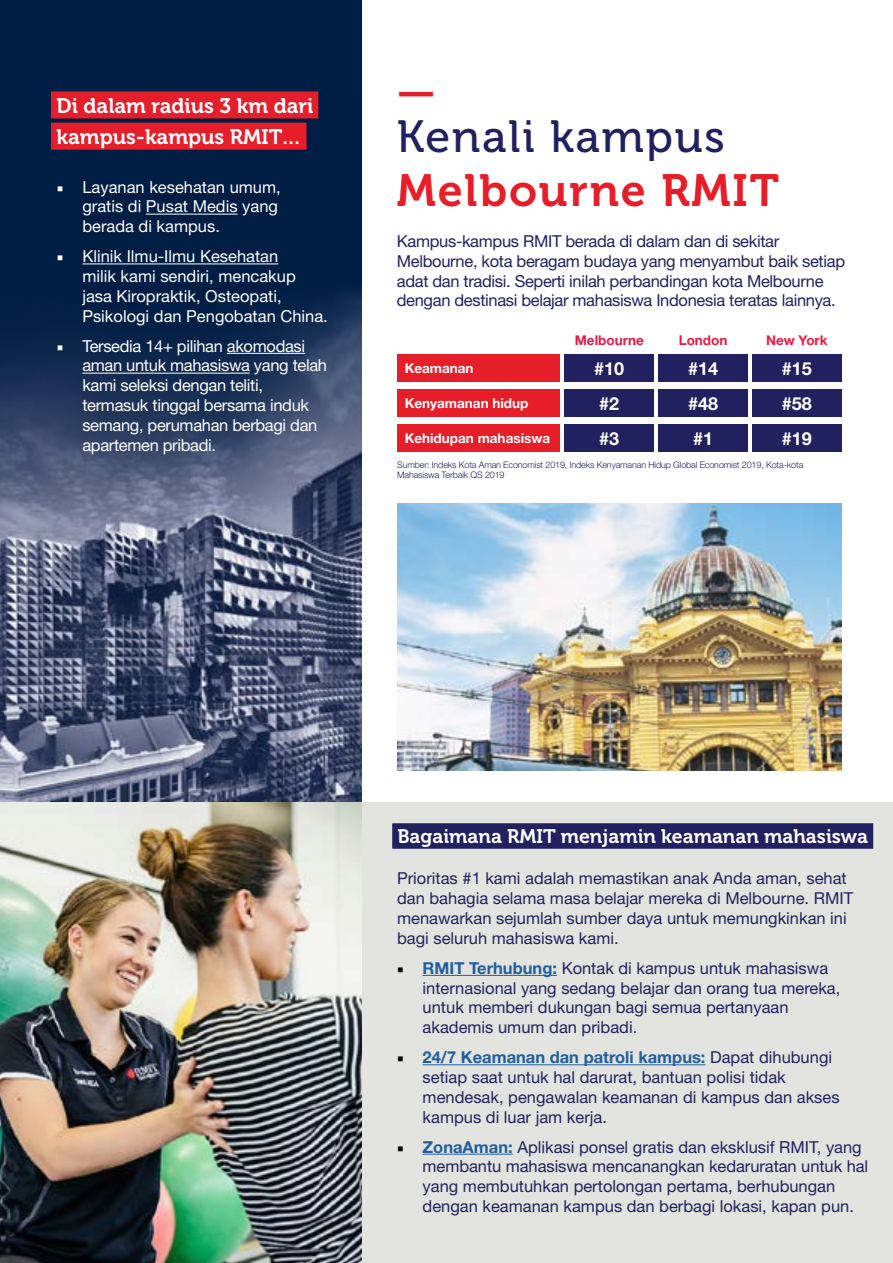
<style>
.page{position:relative;width:893px;height:1263px;background:#fff}
.page>*{position:absolute;margin:0;border:0;box-sizing:border-box;transform-origin:0 0}
.t1{font:45px "Museo 700";letter-spacing:.04em;color:#e61e2a}
.t2{font:45px "Museo 500";letter-spacing:.04em;color:#222160}
.t3{font:21px/31.2px "Museo 700";color:#fff}
.t4{font:19.5px "Museo 700";color:#fff}
.t5{font:700 18px/35px "Helvetica Neue LT Pro";color:#fff;text-align:justify}
.t6{font:16.5px/19.8px "Helvetica Neue LT Pro";color:#222160}
.t7{font:16.5px/19.8px "Helvetica Neue LT Pro";letter-spacing:-.02em;color:#222160}
.t8{font:16.5px/19.8px "Helvetica Neue LT Pro";color:#fff;text-align:right}
.t9{font:16.5px/19.8px "Helvetica Neue LT Pro";letter-spacing:-.02em;color:#fff}
.t10{font:700 13.5px "Helvetica Neue LT Pro";color:#fff}
.t11{font:700 13.5px "Helvetica Neue LT Pro";color:#ed1844}
.t12{font:300 9px/10.8px "Helvetica Neue LT Pro";letter-spacing:-.015em;color:#222160}
.s1{font-family:"Minion Pro"}
.s2{font-family:"Minion Pro";color:#000}
.s3{font-weight:700;color:#215e9e}
</style>
<div class="page">
<div style="left:0;top:0;width:361px;height:1263px;background:#001e45"></div>
<img style="left:0;top:95px;width:361px;height:708px">
<img style="left:397px;top:503px;width:444px;height:268px">
<hr style="left:146px;top:214px;width:92px;height:1px;background:#fff">
<hr style="left:82px;top:263px;width:196px;height:1px;background:#fff">
<hr style="left:227px;top:353px;width:78px;height:1px;background:#fff">
<hr style="left:82px;top:373px;width:168px;height:1px;background:#fff">
<div style="left:361px;top:803px;width:532px;height:460px;background:#e3e4df"></div>
<div style="left:51px;top:91px;width:267px;height:27px;background:#e61e2a"></div>
<div style="left:51px;top:123px;width:256px;height:27px;background:#e61e2a"></div>
<hr style="left:423px;top:975px;width:134px;height:1px;background:#215e9e">
<hr style="left:423px;top:1064px;width:283px;height:1px;background:#215e9e">
<hr style="left:423px;top:1154px;width:90px;height:1px;background:#215e9e">
<div style="left:392px;top:823px;width:481px;height:26px;background:#222160"></div>
<img style="left:0;top:803px;width:361px;height:460px">
<div style="left:659px;top:355px;width:89px;height:27px;background:#222160"></div>
<div style="left:659px;top:390px;width:89px;height:27px;background:#222160"></div>
<div style="left:659px;top:425px;width:89px;height:27px;background:#222160"></div>
<div style="left:397px;top:355px;width:163px;height:27px;background:#e61e2a"></div>
<div style="left:397px;top:390px;width:163px;height:27px;background:#e61e2a"></div>
<div style="left:397px;top:425px;width:163px;height:27px;background:#e61e2a"></div>
<div style="left:565px;top:355px;width:89px;height:27px;background:#222160"></div>
<div style="left:752px;top:355px;width:89px;height:27px;background:#222160"></div>
<div style="left:565px;top:390px;width:89px;height:27px;background:#222160"></div>
<div style="left:752px;top:390px;width:89px;height:27px;background:#222160"></div>
<div style="left:565px;top:425px;width:89px;height:27px;background:#222160"></div>
<div style="left:752px;top:425px;width:89px;height:27px;background:#222160"></div>
<p class="t3" style="left:57px;top:91px;width:258px">Di dalam radius 3 km dari kampus-kampus RMIT…</p>
<h1 class="t1" style="left:397px;top:67px;width:40px">—</h1>
<h1 class="t2" style="left:397px;top:112px;width:330px">Kenali kampus</h1>
<p class="t8" style="left:57px;top:177px;width:225px"><span class="s1">■</span> Layanan kesehatan umum, gratis di Pusat Medis yang</p>
<h1 class="t1" style="left:397px;top:166px;width:384px">Melbourne RMIT</h1>
<p class="t8" style="left:82px;top:216px;width:139px">berada di kampus.</p>
<p class="t8" style="left:82px;top:246px;width:247px;text-align:left;text-indent:-26px"><span class="s1">■</span> Klinik Ilmu-Ilmu Kesehatan<br>milik kami sendiri, mencakup jasa Kiropraktik, Osteopati,<br>Psikologi dan Pengobatan China.</p>
<p class="t9" style="left:82px;top:336px;width:246px;text-indent:-26px"><span class="s1">■</span> Tersedia 14+ pilihan akomodasi aman untuk mahasiswa yang telah kami seleksi dengan teliti, termasuk tinggal bersama induk semang, perumahan berbagi dan apartemen pribadi.</p>
<p class="t7" style="left:397px;top:231px;width:450px">Kampus-kampus RMIT berada di dalam dan di sekitar Melbourne, kota beragam budaya yang menyambut baik setiap adat dan tradisi. Seperti inilah perbandingan kota Melbourne dengan destinasi belajar mahasiswa Indonesia teratas lainnya.</p>
<p class="t11" style="left:575px;top:332px;width:71px">Melbourne</p>
<p class="t11" style="left:679px;top:332px;width:50px">London</p>
<p class="t11" style="left:766px;top:332px;width:63px">New York</p>
<p class="t5" style="left:594px;top:350px;width:32px">#10</p>
<p class="t5" style="left:782px;top:350px;width:32px">#15</p>
<p class="t5" style="left:599px;top:385px;width:22px">#2</p>
<p class="t5" style="left:782px;top:385px;width:32px">#58</p>
<p class="t5" style="left:599px;top:420px;width:22px">#3</p>
<p class="t5" style="left:782px;top:420px;width:32px">#19</p>
<p class="t5" style="left:688px;top:350px;width:32px">#14 #48 #1</p>
<p class="t10" style="left:405px;top:360px;width:70px">Keamanan</p>
<p class="t10" style="left:405px;top:395px;width:125px">Kenyamanan hidup</p>
<p class="t10" style="left:405px;top:430px;width:147px">Kehidupan mahasiswa</p>
<p class="t12" style="left:397px;top:459px;width:408px">Sumber: Indeks Kota Aman Economist 2019, Indeks Kenyamanan Hidup Global Economist 2019, Kota-kota<br>Mahasiswa Terbaik QS 2019</p>
<p class="t4" style="left:397px;top:825px;width:472px">Bagaimana RMIT menjamin keamanan mahasiswa</p>
<p class="t6" style="left:397px;top:868px;width:458px">Prioritas #1 kami adalah memastikan anak Anda aman, sehat dan bahagia selama masa belajar mereka di Melbourne. RMIT menawarkan sejumlah sumber daya untuk memungkinkan ini bagi seluruh mahasiswa kami.</p>
<p class="t6" style="left:423px;top:958px;width:419px;text-indent:-26px"><span class="s2">■</span> <span class="s3">RMIT Terhubung:</span> Kontak di kampus untuk mahasiswa internasional yang sedang belajar dan orang tua mereka, untuk memberi dukungan bagi semua pertanyaan akademis umum dan pribadi.</p>
<p class="t6" style="left:423px;top:1047px;width:418px;text-indent:-26px"><span class="s2">■</span> <span class="s3">24/7 Keamanan dan patroli kampus:</span> Dapat dihubungi setiap saat untuk hal darurat, bantuan polisi tidak mendesak, pengawalan keamanan di kampus dan akses kampus di luar jam kerja.</p>
<p class="t6" style="left:423px;top:1136px;width:447px;text-indent:-26px"><span class="s2">■</span> <span class="s3">ZonaAman:</span> Aplikasi ponsel gratis dan eksklusif RMIT, yang membantu mahasiswa mencanangkan kedaruratan untuk hal yang membutuhkan pertolongan pertama, berhubungan dengan keamanan kampus dan berbagi lokasi, kapan pun.</p>
</div>
